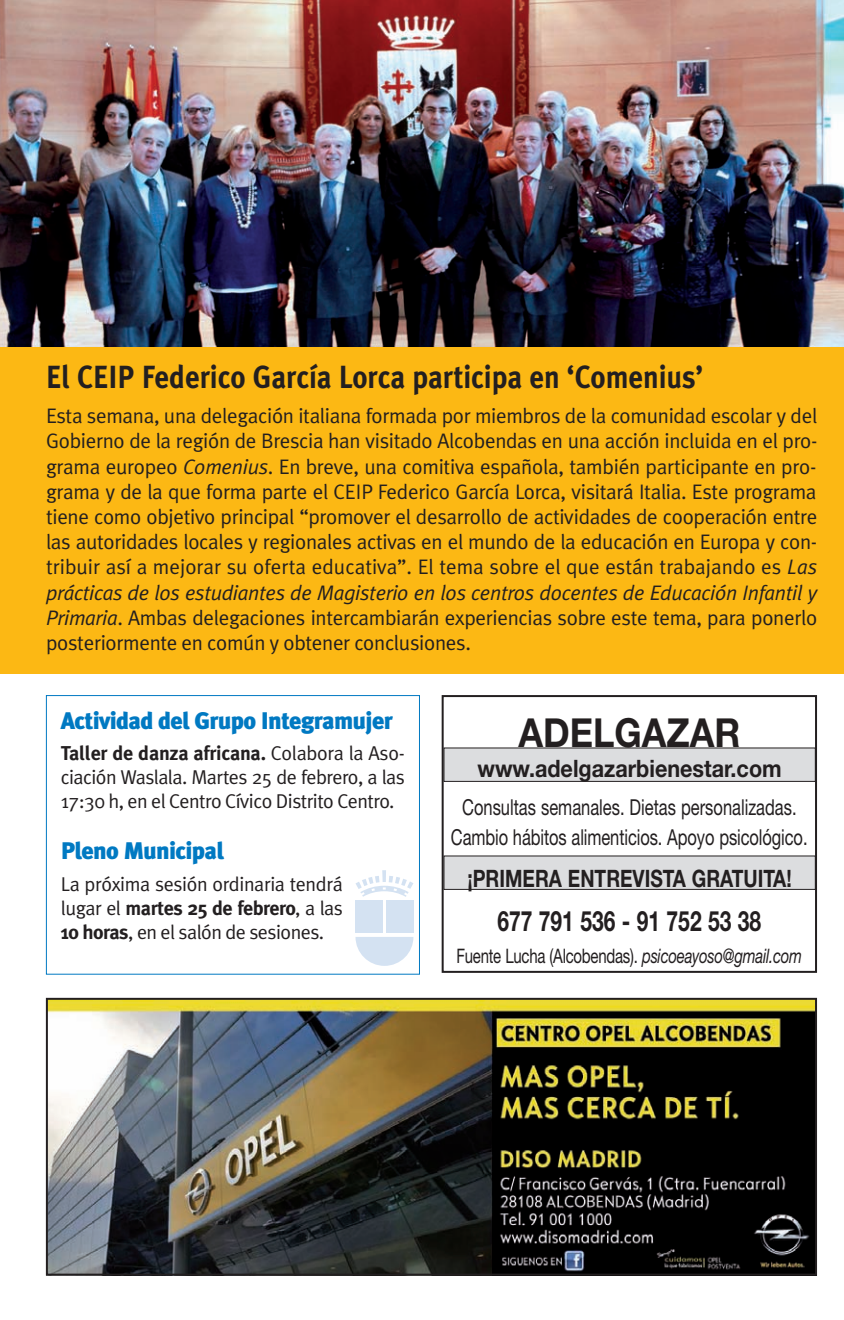
<style>
.page{position:relative;width:844px;height:1320px;background:#fff}
.page>*{position:absolute;margin:0;border:0;box-sizing:border-box;transform-origin:0 0}
.t1{font:700 40px "Helvetica Neue";color:#231f20;scale:.9 1}
.t2{font:700 32px "Meta Plus";color:#231f20;scale:.9 1}
.t3{font:700 28px "Helvetica Neue";color:#231f20;scale:.75 1}
.t4{font:900 24px "Meta Plus";letter-spacing:-.03em;color:#0079c2}
.t5{font:700 24px "Helvetica Neue";color:#231f20;scale:.8 1}
.t6{font:700 24px "Helvetica Neue";color:#231f20;scale:.9 1}
.t7{font:22px/30px "Helvetica Neue";letter-spacing:-.005em;color:#231f20;text-align:center;scale:.75 1}
.t8{font:21px/25.2px "Meta Plus Normal";letter-spacing:-.015em;color:#231f20;text-align:justify}
.t9{font:20px/24px "Meta Plus Normal";letter-spacing:-.025em;color:#231f20}
.t10{font:700 20px "Meta Plus";letter-spacing:-.015em;color:#231f20}
.t11{font:20px "Helvetica Neue";letter-spacing:-.015em;color:#231f20;scale:.75 1}
.s1{font-style:italic}
.s2{font-family:"Meta Plus Normal";font-weight:400}
.s3{font-family:"Meta Plus";font-weight:700}
</style>
<div class="page">
<img style="left:49px;top:1001px;width:765px;height:272px">
<div style="left:46px;top:998px;width:771px;height:278px;border:2px solid #231f20"></div>
<div style="left:442px;top:695px;width:375px;height:278px;border:2px solid #231f20"></div>
<div style="left:444px;top:748px;width:371px;height:33px;background:#dcdddf"></div>
<div style="left:444px;top:748px;width:372px;height:34px;border:1px solid #231f20"></div>
<div style="left:444px;top:856px;width:371px;height:33px;background:#dcdddf"></div>
<div style="left:444px;top:856px;width:372px;height:34px;border:1px solid #231f20"></div>
<div style="left:46px;top:695px;width:374px;height:280px;border:1px solid #0079c2"></div>
<div style="left:355px;top:901px;width:28px;height:32px;background:#d4e2f2"></div>
<svg style="left:382px;top:870px;width:4px;height:6px"></svg>
<svg style="left:355px;top:876px;width:58px;height:21px"></svg>
<svg style="left:355px;top:937px;width:58px;height:29px"></svg>
<div style="left:386px;top:901px;width:27px;height:32px;background:#d4e2f2"></div>
<div style="left:0;top:0;width:844px;height:674px;background:#fcb814"></div>
<img style="left:0;top:0;width:844px;height:347px">
<h2 class="t2" style="left:46px;top:363px;width:732px">El CEIP Federico García Lorca participa en ‘Comenius’</h2>
<p class="t8" style="left:46px;top:405px;width:773px">Esta semana, una delegación italiana formada por miembros de la comunidad escolar y del Gobierno de la región de Brescia han visitado Alcobendas en una acción incluida en el pro&shy;grama europeo <span class="s1">Comenius</span>. En breve, una comitiva española, también participante en pro&shy;grama y de la que forma parte el CEIP Federico García Lorca, visitará Italia. Este programa tiene como objetivo principal “promover el desarrollo de actividades de cooperación entre las autoridades locales y regionales activas en el mundo de la educación en Europa y con&shy;tribuir así a mejorar su oferta educativa”. El tema sobre el que están trabajando es <span class="s1">Las prácticas de los estudiantes de Magisterio en los centros docentes de Educación Infantil y Primaria</span>. Ambas delegaciones intercambiarán experiencias sobre este tema, para ponerlo posteriormente en común y obtener conclusiones.</p>
<p class="t4" style="left:61px;top:710px;width:333px">Actividad del Grupo Integramujer</p>
<p class="t10" style="left:61px;top:745px;width:345px">Taller de danza africana. <span class="s2">Colabora la Aso-</span></p>
<p class="t9" style="left:61px;top:767px;width:345px">ciación Waslala. Martes 25 de febrero, a las<br>17:30 h, en el Centro Cívico Distrito Centro.</p>
<p class="t4" style="left:61px;top:841px;width:165px">Pleno Municipal</p>
<p class="t9" style="left:61px;top:873px;width:283px">La próxima sesión ordinaria tendrá</p>
<p class="t10" style="left:61px;top:900px;width:284px"><span class="s2">lugar el</span> martes 25 de febrero<span class="s2">, a las</span></p>
<p class="t9" style="left:61px;top:921px;width:265px"><span class="s3">10 horas</span>, en el salón de sesiones.</p>
<h1 class="t1" style="left:518px;top:719px;width:248px">ADELGAZAR</h1>
<p class="t6" style="left:477px;top:760px;width:340px">www.adelgazarbienestar.com</p>
<p class="t7" style="left:451px;top:795px;width:477px">Consultas semanales. Dietas personalizadas.<br>Cambio hábitos alimenticios. Apoyo psicológico.</p>
<p class="t5" style="left:467px;top:870px;width:407px">¡PRIMERA ENTREVISTA GRATUITA!</p>
<h3 class="t3" style="left:497px;top:911px;width:353px">677 791 536 - 91 752 53 38</h3>
<p class="t11" style="left:456px;top:949px;width:462px">Fuente Lucha (Alcobendas). <span class="s1">psicoeayoso@gmail.com</span></p>
</div>
